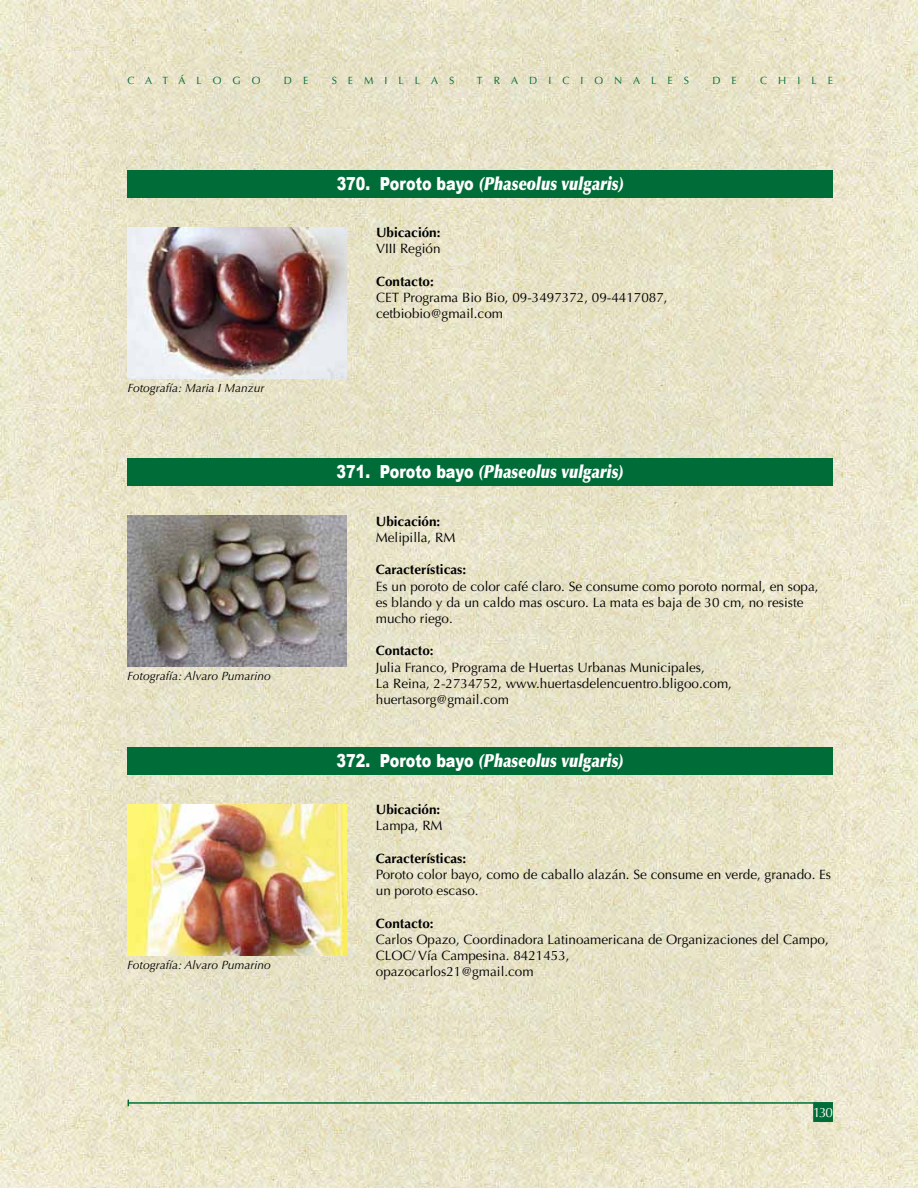
<style>
.page{position:relative;width:918px;height:1188px;background:#fff}
.page>*{position:absolute;margin:0;border:0;box-sizing:border-box;transform-origin:0 0}
.t1{font:italic 18px "Optima LT Std X Black";color:#fff;scale:.8 1}
.t2{font:13.5px/16.2px "Optima LT Std";color:#000}
.t3{font:700 13.5px "Optima LT Std";color:#000}
.t4{font:13.5px "Optima LT Std";color:#fff}
.t5{font:italic 12px "Optima LT Std";color:#000}
.t6{font:10.5px "Optima LT Std";letter-spacing:1.05em;color:#006d38}
.s1{font-family:"Arial";font-weight:900;font-style:normal}
</style>
<div class="page">
<img style="left:0;top:0;width:918px;height:1188px">
<hr style="left:128px;top:1102px;width:705px;height:2px;background:#006d38">
<div style="left:813px;top:1102px;width:20px;height:20px;background:#006d38;border:2px solid #006d38"></div>
<div style="left:127px;top:747px;width:706px;height:28px;background:#006d38"></div>
<img style="left:128px;top:516px;width:218px;height:151px">
<div style="left:128px;top:458px;width:705px;height:28px;background:#006d38"></div>
<img style="left:128px;top:804px;width:218px;height:151px">
<div style="left:127px;top:170px;width:706px;height:28px;background:#006d38"></div>
<img style="left:128px;top:227px;width:218px;height:151px">
<p class="t6" style="left:128px;top:74px;width:134px">CATÁLOGO</p>
<p class="t6" style="left:284px;top:74px;width:26px">D E</p>
<p class="t6" style="left:332px;top:74px;width:124px">SEMILLAS</p>
<p class="t6" style="left:477px;top:74px;width:214px">TRADICIONALES</p>
<p class="t6" style="left:712px;top:74px;width:26px">D E</p>
<p class="t6" style="left:760px;top:74px;width:74px">CHILE</p>
<h1 class="t1" style="left:337px;top:173px;width:361px"><span class="s1">370. Poroto bayo</span> (Phaseolus vulgaris)</h1>
<p class="t5" style="left:127px;top:381px;width:139px">Fotografía: Maria I Manzur</p>
<p class="t5" style="left:127px;top:669px;width:145px">Fotografía: Alvaro Pumarino</p>
<p class="t5" style="left:127px;top:957px;width:145px">Fotografía: Alvaro Pumarino</p>
<p class="t3" style="left:376px;top:225px;width:66px">Ubicación:</p>
<p class="t2" style="left:376px;top:241px;width:66px">VIII Región</p>
<p class="t3" style="left:376px;top:273px;width:59px">Contacto:</p>
<p class="t2" style="left:376px;top:290px;width:293px">CET Programa Bio Bio, 09-3497372, 09-4417087, cetbiobio@gmail.com</p>
<h1 class="t1" style="left:337px;top:461px;width:361px"><span class="s1">371. Poroto bayo</span> (Phaseolus vulgaris)</h1>
<p class="t3" style="left:376px;top:513px;width:66px">Ubicación:</p>
<p class="t2" style="left:376px;top:529px;width:81px">Melipilla, RM</p>
<p class="t3" style="left:376px;top:562px;width:92px">Características:</p>
<p class="t2" style="left:376px;top:578px;width:444px">Es un poroto de color café claro. Se consume como poroto normal, en sopa, es blando y da un caldo mas oscuro. La mata es baja de 30 cm, no resiste mucho riego.</p>
<p class="t3" style="left:376px;top:643px;width:59px">Contacto:</p>
<p class="t2" style="left:376px;top:659px;width:358px">Julia Franco, Programa de Huertas Urbanas Municipales,<br>La Reina, 2-2734752, www.huertasdelencuentro.bligoo.com, huertasorg@gmail.com</p>
<h1 class="t1" style="left:337px;top:750px;width:361px"><span class="s1">372. Poroto bayo</span> (Phaseolus vulgaris)</h1>
<p class="t3" style="left:376px;top:802px;width:66px">Ubicación:</p>
<p class="t2" style="left:376px;top:818px;width:68px">Lampa, RM</p>
<p class="t3" style="left:376px;top:850px;width:92px">Características:</p>
<p class="t2" style="left:376px;top:867px;width:457px">Poroto color bayo, como de caballo alazán. Se consume en verde, granado. Es un poroto escaso.</p>
<p class="t3" style="left:376px;top:915px;width:59px">Contacto:</p>
<p class="t2" style="left:376px;top:931px;width:454px">Carlos Opazo, Coordinadora Latinoamericana de Organizaciones del Campo,<br>CLOC/ Vía Campesina. 8421453,<br>opazocarlos21@gmail.com</p>
<p class="t4" style="left:813px;top:1104px;width:21px">130</p>
</div>
